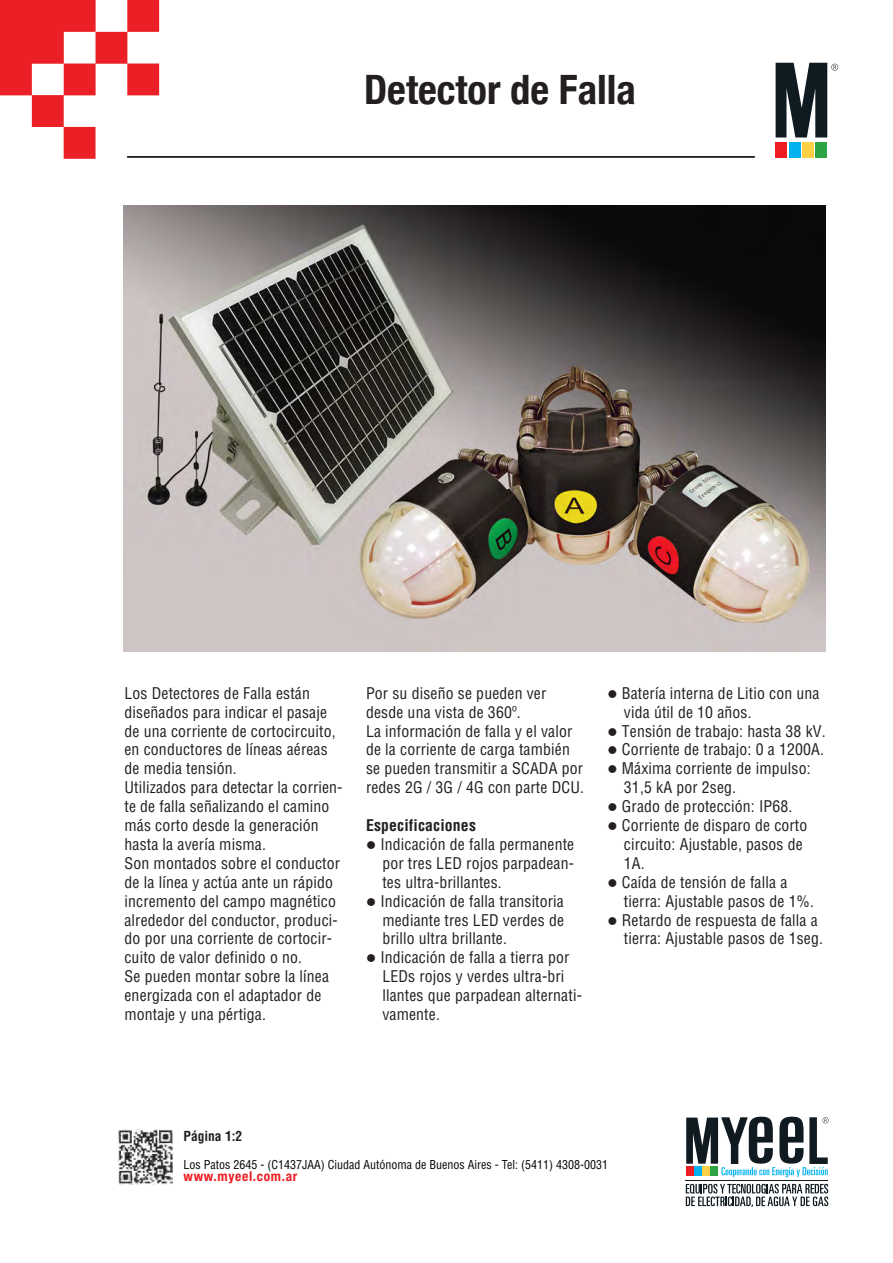
<style>
.page{position:relative;width:893px;height:1263px;background:#fff}
.page>*{position:absolute;margin:0;border:0;box-sizing:border-box;transform-origin:0 0}
.t1{font:700 condensed 40.5px "Helvetica Neue";color:#231f20}
.t2{font:condensed 15.75px/18.9px "Helvetica";letter-spacing:.01em;color:#231f20}
.t3{font:700 condensed 15.75px "Helvetica";letter-spacing:.01em;color:#231f20}
.t4{font:700 condensed 13.5px "Helvetica Neue";letter-spacing:.05em;color:#ee1d23}
.t5{font:700 condensed 13.5px "Helvetica";color:#231f20}
.t6{font:condensed 12px "Helvetica LT Std";color:#050504}
</style>
<div class="page">
<svg style="left:0;top:0;width:159px;height:159px"></svg>
<hr style="left:127px;top:156px;width:628px;height:2px;background:#1b1b1a">
<svg style="left:686px;top:1184px;width:142px;height:23px"></svg>
<hr style="left:686px;top:1180px;width:142px;height:1px;background:#101a21">
<svg style="left:686px;top:1117px;width:143px;height:60px"></svg>
<div style="left:694px;top:1166px;width:7px;height:10px;background:#00b3ef"></div>
<div style="left:686px;top:1166px;width:7px;height:10px;background:#ee1d23"></div>
<div style="left:703px;top:1166px;width:7px;height:10px;background:#ffcf45"></div>
<div style="left:711px;top:1166px;width:7px;height:10px;background:#2da343"></div>
<div style="left:789px;top:142px;width:11px;height:16px;background:#00b3ef"></div>
<div style="left:775px;top:142px;width:12px;height:16px;background:#ee1d23"></div>
<div style="left:802px;top:142px;width:12px;height:16px;background:#ffcf45"></div>
<div style="left:816px;top:142px;width:11px;height:16px;background:#2da343"></div>
<svg style="left:776px;top:63px;width:62px;height:74px"></svg>
<img style="left:119px;top:1130px;width:53px;height:54px">
<img style="left:124px;top:205px;width:702px;height:446px">
<h1 class="t1" style="left:364px;top:56px;width:273px">Detector de Falla</h1>
<p class="t2" style="left:124px;top:683px;width:220px">Los Detectores de Falla están diseñados para indicar el pasaje de una corriente de cortocircuito, en conductores de líneas aéreas de media tensión.<br>Utilizados para detectar la corrien&shy;te de falla señalizando el camino más corto desde la generación hasta la avería misma.<br>Son montados sobre el conductor de la línea y actúa ante un rápido incremento del campo magnético alrededor del conductor, produci&shy;do por una corriente de cortocir&shy;cuito de valor definido o no.<br>Se pueden montar sobre la línea energizada con el adaptador de montaje y una pértiga.</p>
<p class="t2" style="left:366px;top:683px;width:220px">Por su diseño se pueden ver desde una vista de 360º.<br>La información de falla y el valor de la corriente de carga también se pueden transmitir a SCADA por redes 2G / 3G / 4G con parte DCU.</p>
<p class="t3" style="left:366px;top:815px;width:111px">Especificaciones</p>
<p class="t2" style="left:382px;top:835px;width:193px;text-align:justify;text-indent:-16px">● Indicación de falla permanente por tres LED rojos parpadean&shy;tes ultra-brillantes.</p>
<p class="t2" style="left:382px;top:891px;width:183px;text-align:justify;text-indent:-16px">● Indicación de falla transitoria mediante tres LED verdes de brillo ultra brillante.</p>
<p class="t2" style="left:382px;top:948px;width:201px;text-indent:-16px">● Indicación de falla a tierra por<br>LEDs rojos y verdes ultra-bri llantes que parpadean alternati&shy;vamente.</p>
<p class="t2" style="left:624px;top:683px;width:197px;text-indent:-16px">● Batería interna de Litio con una vida útil de 10 años.</p>
<p class="t2" style="left:608px;top:721px;width:220px">● Tensión de trabajo: hasta 38 kV.</p>
<p class="t2" style="left:608px;top:740px;width:218px">● Corriente de trabajo: 0 a 1200A.</p>
<p class="t2" style="left:624px;top:759px;width:188px;text-indent:-16px">● Máxima corriente de impulso:<br>31,5 kA por 2seg.</p>
<p class="t2" style="left:608px;top:797px;width:186px">● Grado de protección: IP68.</p>
<p class="t2" style="left:624px;top:816px;width:185px;text-indent:-16px">● Corriente de disparo de corto circuito: Ajustable, pasos de<br>1A.</p>
<p class="t2" style="left:624px;top:872px;width:191px;text-indent:-16px">● Caída de tensión de falla a tierra: Ajustable pasos de 1%.</p>
<p class="t2" style="left:624px;top:910px;width:201px;text-indent:-16px">● Retardo de respuesta de falla a tierra: Ajustable pasos de 1seg.</p>
<p class="t5" style="left:184px;top:1128px;width:60px">Página 1:2</p>
<p class="t6" style="left:184px;top:1157px;width:426px">Los Patos 2645 - (C1437JAA) Ciudad Autónoma de Buenos Aires - Tel: (5411) 4308-0031</p>
<p class="t4" style="left:184px;top:1168px;width:115px">www.myeel.com.ar</p>
</div>
